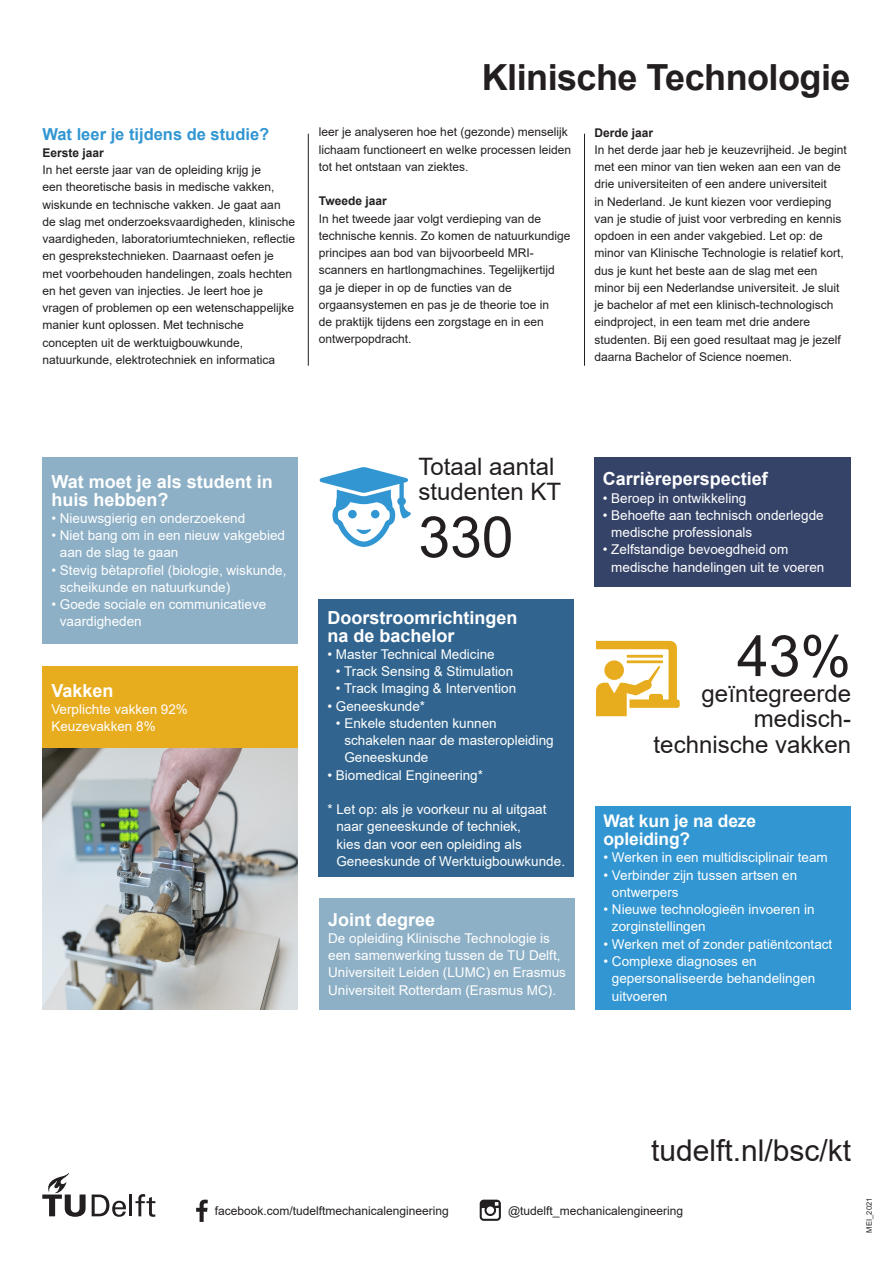
<style>
.page{position:relative;width:893px;height:1263px;background:#fff}
.page>*{position:absolute;margin:0;border:0;box-sizing:border-box;transform-origin:0 0}
.t1{font:57px "Arial";color:#231f20}
.t2{font:700 36px "Arial";letter-spacing:-.015em;color:#231f20}
.t3{font:30px "Arial";color:#231f20}
.t4{font:24px/25.5px "Arial";color:#231f20}
.t5{font:700 18px/18px "Arial";color:#fff}
.t6{font:700 17.4px/18px "Arial";letter-spacing:-.01em;color:#fff}
.Tussenkop{font:700 16.5px "Arial";color:#3196d2}
.t7{font:13.5px/17.2px "Arial";color:#fff}
.Body{font:12px/17.2px "Arial";color:#231f20}
.Body-2{font:700 12px "Arial";color:#231f20}
.t8{font:7.5px "Arial";color:#231f20}
</style>
<div class="page">
<hr style="left:129px;top:1194px;width:3px;height:22px;background:#231f20">
<svg style="left:42px;top:1173px;width:44px;height:44px"></svg>
<svg style="left:135px;top:1194px;width:20px;height:23px"></svg>
<svg style="left:92px;top:1194px;width:34px;height:23px"></svg>
<hr style="left:308px;top:134px;width:1px;height:232px;background:#231f20">
<hr style="left:584px;top:134px;width:1px;height:232px;background:#231f20">
<svg style="left:196px;top:1199px;width:12px;height:23px"></svg>
<div style="left:595px;top:805px;width:255px;height:204px;background:#3196d2"></div>
<div style="left:319px;top:600px;width:255px;height:277px;background:#31658f"></div>
<div style="left:43px;top:666px;width:255px;height:83px;background:#e8ac1f"></div>
<div style="left:43px;top:457px;width:255px;height:187px;background:#8db0c6"></div>
<div style="left:320px;top:898px;width:255px;height:111px;background:#8db0c6"></div>
<svg style="left:596px;top:641px;width:84px;height:75px"></svg>
<svg style="left:320px;top:467px;width:91px;height:80px"></svg>
<div style="left:594px;top:457px;width:256px;height:130px;background:#354368"></div>
<img style="left:43px;top:749px;width:255px;height:260px">
<svg style="left:480px;top:1199px;width:21px;height:22px"></svg>
<p class="Tussenkop" style="left:43px;top:122px;width:228px">Wat leer je tijdens de studie?</p>
<p class="Body-2" style="left:43px;top:144px;width:63px">Eerste jaar</p>
<p class="Body" style="left:43px;top:161px;width:220px">In het eerste jaar van de opleiding krijg je</p>
<p class="Body" style="left:43px;top:178px;width:234px">een theoretische basis in medische vakken,</p>
<p class="Body" style="left:43px;top:196px;width:240px">wiskunde en technische vakken. Je gaat aan</p>
<p class="Body" style="left:43px;top:213px;width:254px">de slag met onderzoeksvaardigheden, klinische</p>
<p class="Body" style="left:43px;top:230px;width:254px">vaardigheden, laboratoriumtechnieken, reflectie</p>
<p class="Body" style="left:43px;top:247px;width:233px">en gesprekstechnieken. Daarnaast oefen je</p>
<p class="Body" style="left:43px;top:265px;width:251px">met voorbehouden handelingen, zoals hechten</p>
<p class="Body" style="left:43px;top:282px;width:222px">en het geven van injecties. Je leert hoe je</p>
<p class="Body" style="left:43px;top:299px;width:253px">vragen of problemen op een wetenschappelijke</p>
<p class="Body" style="left:43px;top:316px;width:203px">manier kunt oplossen. Met technische</p>
<p class="Body" style="left:43px;top:334px;width:202px">concepten uit de werktuigbouwkunde,</p>
<p class="Body" style="left:43px;top:351px;width:234px">natuurkunde, elektrotechniek en informatica</p>
<p class="t2" style="left:482px;top:52px;width:370px">Klinische Technologie</p>
<p class="Body" style="left:319px;top:123px;width:250px">leer je analyseren hoe het (gezonde) menselijk</p>
<p class="Body" style="left:319px;top:141px;width:254px">lichaam functioneert en welke processen leiden</p>
<p class="Body" style="left:319px;top:158px;width:151px">tot het ontstaan van ziektes.</p>
<p class="Body-2" style="left:319px;top:193px;width:69px">Tweede jaar</p>
<p class="Body" style="left:319px;top:210px;width:224px">In het tweede jaar volgt verdieping van de</p>
<p class="Body" style="left:319px;top:227px;width:253px">technische kennis. Zo komen de natuurkundige</p>
<p class="Body" style="left:319px;top:244px;width:237px">principes aan bod van bijvoorbeeld MRI&shy;scanners en hartlongmachines. Tegelijkertijd</p>
<p class="Body" style="left:319px;top:279px;width:194px">ga je dieper in op de functies van de</p>
<p class="Body" style="left:319px;top:296px;width:232px">orgaansystemen en pas je de theorie toe in</p>
<p class="Body" style="left:319px;top:313px;width:226px">de praktijk tijdens een zorgstage en in een</p>
<p class="Body" style="left:319px;top:330px;width:94px">ontwerpopdracht.</p>
<p class="Body-2" style="left:595px;top:124px;width:60px">Derde jaar</p>
<p class="Body" style="left:595px;top:141px;width:254px">In het derde jaar heb je keuzevrijheid. Je begint</p>
<p class="Body" style="left:595px;top:158px;width:248px">met een minor van tien weken aan een van de</p>
<p class="Body" style="left:595px;top:175px;width:234px">drie universiteiten of een andere universiteit</p>
<p class="Body" style="left:595px;top:193px;width:238px">in Nederland. Je kunt kiezen voor verdieping</p>
<p class="Body" style="left:595px;top:210px;width:248px">van je studie of juist voor verbreding en kennis</p>
<p class="Body" style="left:595px;top:227px;width:230px">opdoen in een ander vakgebied. Let op: de</p>
<p class="Body" style="left:595px;top:244px;width:251px">minor van Klinische Technologie is relatief kort,</p>
<p class="Body" style="left:595px;top:262px;width:224px">dus je kunt het beste aan de slag met een</p>
<p class="Body" style="left:595px;top:279px;width:246px">minor bij een Nederlandse universiteit. Je sluit</p>
<p class="Body" style="left:595px;top:296px;width:240px">je bachelor af met een klinisch-technologisch</p>
<p class="Body" style="left:595px;top:313px;width:217px">eindproject, in een team met drie andere</p>
<p class="Body" style="left:595px;top:331px;width:248px">studenten. Bij een goed resultaat mag je jezelf</p>
<p class="Body" style="left:595px;top:348px;width:199px">daarna Bachelor of Science noemen.</p>
<p class="t5" style="left:51px;top:472px;width:223px">Wat moet je als student in huis hebben?</p>
<p class="t7" style="left:51px;top:509px;width:195px">• Nieuwsgierig en onderzoekend</p>
<p class="t7" style="left:60px;top:527px;width:227px;text-indent:-9px">• Niet bang om in een nieuw vakgebied aan de slag te gaan</p>
<p class="t7" style="left:60px;top:561px;width:228px;text-indent:-9px">• Stevig bètaprofiel (biologie, wiskunde, scheikunde en natuurkunde)</p>
<p class="t7" style="left:60px;top:596px;width:208px;text-indent:-9px">• Goede sociale en communicatieve vaardigheden</p>
<p class="t5" style="left:51px;top:681px;width:64px">Vakken</p>
<p class="t7" style="left:51px;top:700px;width:138px">Verplichte vakken 92%</p>
<p class="t7" style="left:51px;top:718px;width:106px">Keuzevakken 8%</p>
<p class="t4" style="left:418px;top:453px;width:144px">Totaal aantal studenten KT</p>
<p class="t1" style="left:418px;top:498px;width:97px">330</p>
<p class="t5" style="left:327px;top:608px;width:192px">Doorstroomrichtingen</p>
<p class="t5" style="left:327px;top:626px;width:129px">na de bachelor</p>
<p class="t7" style="left:327px;top:645px;width:169px">• Master Technical Medicine</p>
<p class="t7" style="left:336px;top:662px;width:179px">• Track Sensing &amp; Stimulation</p>
<p class="t7" style="left:336px;top:680px;width:182px">• Track Imaging &amp; Intervention</p>
<p class="t7" style="left:327px;top:697px;width:99px">• Geneeskunde*</p>
<p class="t7" style="left:344px;top:714px;width:211px;text-indent:-8px">• Enkele studenten kunnen schakelen naar de masteropleiding<br>Geneeskunde</p>
<p class="t7" style="left:327px;top:766px;width:157px">• Biomedical Engineering*</p>
<p class="t7" style="left:336px;top:800px;width:230px;text-indent:-9px">* Let op: als je voorkeur nu al uitgaat naar geneeskunde of techniek,<br>kies dan voor een opleiding als Geneeskunde of Werktuigbouwkunde.</p>
<p class="t5" style="left:328px;top:910px;width:109px">Joint degree</p>
<p class="t7" style="left:328px;top:929px;width:239px">De opleiding Klinische Technologie is een samenwerking tussen de TU Delft, Universiteit Leiden (LUMC) en Erasmus Universiteit Rotterdam (Erasmus MC).</p>
<p class="t5" style="left:603px;top:470px;width:167px">Carrièreperspectief</p>
<p class="t7" style="left:603px;top:489px;width:145px">• Beroep in ontwikkeling</p>
<p class="t7" style="left:611px;top:506px;width:214px;text-indent:-9px">• Behoefte aan technisch onderlegde medische professionals</p>
<p class="t7" style="left:611px;top:541px;width:215px;text-indent:-9px">• Zelfstandige bevoegdheid om medische handelingen uit te voeren</p>
<p class="t1" style="left:737px;top:617px;width:116px">43%</p>
<p class="t4" style="left:702px;top:680px;width:151px">geïntegreerde</p>
<p class="t4" style="left:754px;top:706px;width:99px">medisch-</p>
<p class="t4" style="left:654px;top:731px;width:199px">technische vakken</p>
<p class="t6" style="left:603px;top:812px;width:154px">Wat kun je na deze opleiding?</p>
<p class="t7" style="left:603px;top:849px;width:226px">• Werken in een multidisciplinair team</p>
<p class="t7" style="left:612px;top:866px;width:187px;text-indent:-9px">• Verbinder zijn tussen artsen en ontwerpers</p>
<p class="t7" style="left:612px;top:901px;width:204px;text-indent:-9px">• Nieuwe technologieën invoeren in zorginstellingen</p>
<p class="t7" style="left:603px;top:935px;width:230px">• Werken met of zonder patiëntcontact</p>
<p class="t7" style="left:612px;top:952px;width:205px;text-indent:-9px">• Complexe diagnoses en gepersonaliseerde behandelingen uitvoeren</p>
<p class="t3" style="left:651px;top:1130px;width:202px">tudelft.nl/bsc/kt</p>
<p class="Body" style="left:215px;top:1202px;width:236px">facebook.com/tudelftmechanicalengineering</p>
<p class="Body" style="left:508px;top:1202px;width:176px">@tudelft_mechanicalengineering</p>
<p class="t8" style="left:864px;top:1233px;width:36px;rotate:-90deg">MEI_2021</p>
</div>
